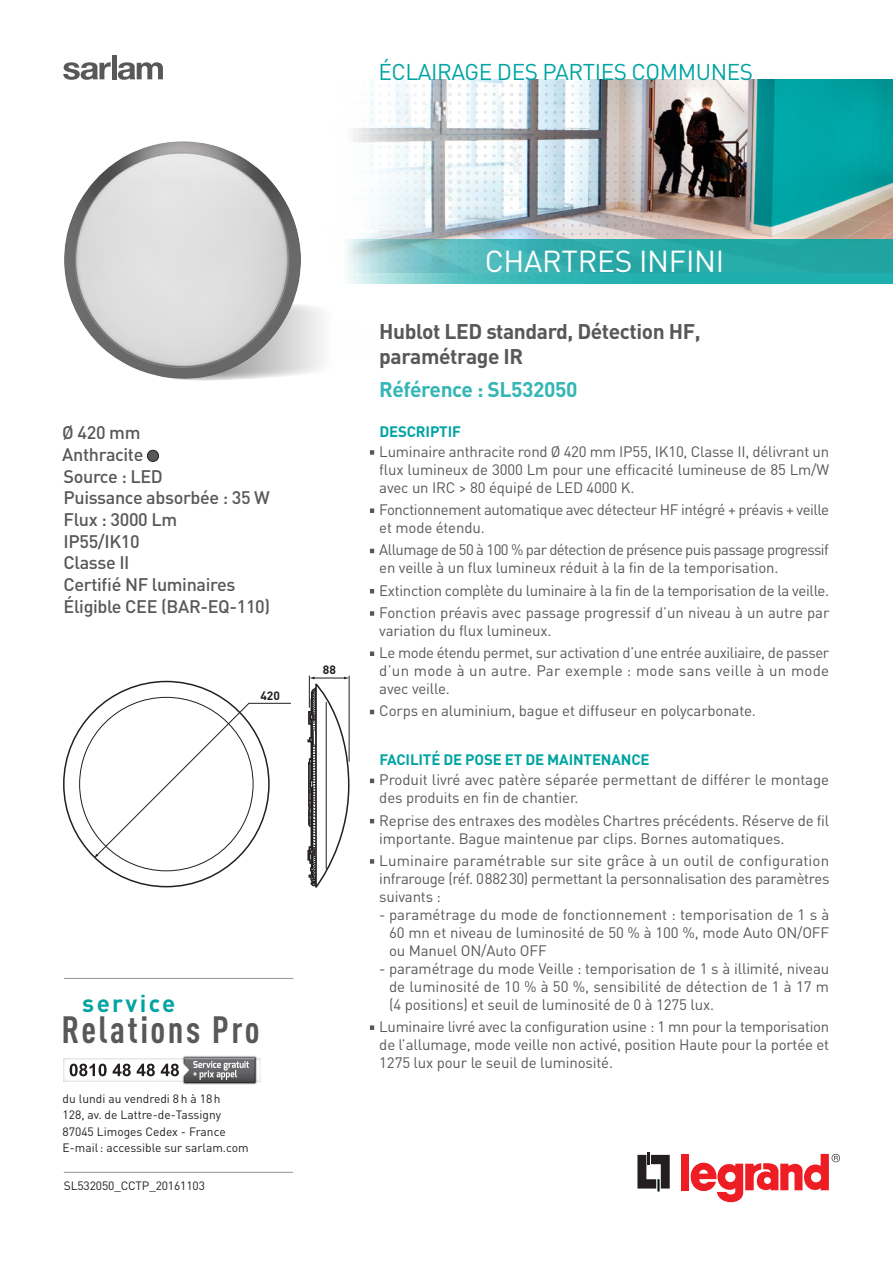
<style>
.page{position:relative;width:893px;height:1263px;background:#fff}
.page>*{position:absolute;margin:0;border:0;box-sizing:border-box;transform-origin:0 0}
.t1{font:700 condensed 37.5px "DIN Pro";letter-spacing:.065em;color:#57585a}
.t2{font:30px "DIN Pro";letter-spacing:-.01em;color:#fff}
.t3{font:700 24px "DIN Pro";letter-spacing:.1em;color:#00a4a3}
.t4{font:22.65px "DIN Pro";letter-spacing:-.02em;color:#00a4a3}
.t5{font:700 21px/24.8px "DIN Pro";letter-spacing:-.02em;color:#57585a}
.t6{font:700 21px "DIN Pro";letter-spacing:-.02em;color:#33b6b5}
.t7{font:500 18px/21.8px "DIN Pro";letter-spacing:-.02em;color:#57585a}
.t8{font:15px/18px "DIN Pro";letter-spacing:-.01em;color:#57585a;text-align:justify}
.t9{font:15px/18px "DIN Pro";letter-spacing:-.035em;color:#57585a}
.t10{font:15px/18px "DIN Pro";letter-spacing:.015em;color:#57585a}
.t11{font:700 15px "DIN Pro";letter-spacing:-.01em;color:#00a4a3}
.t12{font:12px/16.5px "DIN Pro";color:#231f20}
.t13{font:700 12px "DIN Pro";color:#231f20}
</style>
<div class="page">
<img style="left:354px;top:80px;width:539px;height:159px">
<svg style="left:362px;top:137px;width:11px;height:3px"></svg>
<svg style="left:362px;top:146px;width:11px;height:11px"></svg>
<svg style="left:379px;top:146px;width:3px;height:11px"></svg>
<svg style="left:353px;top:93px;width:35px;height:38px"></svg>
<svg style="left:684px;top:172px;width:3px;height:11px"></svg>
<svg style="left:675px;top:172px;width:3px;height:11px"></svg>
<svg style="left:388px;top:84px;width:177px;height:155px"></svg>
<svg style="left:693px;top:172px;width:11px;height:11px"></svg>
<svg style="left:710px;top:172px;width:3px;height:11px"></svg>
<svg style="left:719px;top:172px;width:3px;height:11px"></svg>
<svg style="left:719px;top:189px;width:11px;height:3px"></svg>
<svg style="left:63px;top:62px;width:48px;height:18px"></svg>
<div style="left:112px;top:55px;width:5px;height:24px;background:#57585a"></div>
<svg style="left:118px;top:62px;width:45px;height:18px"></svg>
<svg style="left:637px;top:1152px;width:33px;height:39px"></svg>
<div style="left:681px;top:1154px;width:8px;height:36px;background:#ee1d23"></div>
<svg style="left:745px;top:1163px;width:33px;height:27px"></svg>
<svg style="left:780px;top:1154px;width:60px;height:36px"></svg>
<svg style="left:717px;top:1163px;width:26px;height:40px"></svg>
<svg style="left:691px;top:1163px;width:26px;height:28px"></svg>
<svg style="left:345px;top:239px;width:548px;height:45px;background:#43b4b4"></svg>
<hr style="left:64px;top:978px;width:229px;height:1px;background:#939598">
<svg style="left:70px;top:1064px;width:37px;height:12px"></svg>
<svg style="left:113px;top:1064px;width:18px;height:12px"></svg>
<svg style="left:137px;top:1064px;width:18px;height:12px"></svg>
<img style="left:183px;top:1056px;width:74px;height:28px">
<svg style="left:161px;top:1057px;width:94px;height:25px"></svg>
<hr style="left:64px;top:1172px;width:229px;height:1px;background:#939598">
<div style="left:147px;top:450px;width:12px;height:11px;background:#57585a;border-radius:50%"></div>
<div style="left:147px;top:450px;width:12px;height:12px;border:1px solid #231f20;border-radius:50%"></div>
<svg style="left:94px;top:703px;width:197px;height:155px"></svg>
<hr style="left:349px;top:676px;width:1px;height:85px;background:#231f20">
<hr style="left:309px;top:676px;width:1px;height:32px;background:#231f20">
<svg style="left:307px;top:677px;width:43px;height:211px"></svg>
<hr style="left:326px;top:702px;width:1px;height:167px;background:#231f20">
<svg style="left:370px;top:450px;width:4px;height:5px"></svg>
<svg style="left:370px;top:508px;width:4px;height:5px"></svg>
<svg style="left:370px;top:549px;width:4px;height:4px"></svg>
<svg style="left:370px;top:589px;width:4px;height:4px"></svg>
<svg style="left:370px;top:611px;width:4px;height:5px"></svg>
<svg style="left:370px;top:651px;width:4px;height:5px"></svg>
<svg style="left:370px;top:710px;width:4px;height:4px"></svg>
<svg style="left:370px;top:779px;width:4px;height:4px"></svg>
<svg style="left:370px;top:819px;width:4px;height:4px"></svg>
<svg style="left:370px;top:859px;width:4px;height:5px"></svg>
<svg style="left:370px;top:1025px;width:4px;height:5px"></svg>
<svg style="left:196px;top:305px;width:127px;height:76px"></svg>
<img style="left:64px;top:141px;width:237px;height:239px">
<h3 class="t4" style="left:378px;top:56px;width:376px">ÉCLAIRAGE DES PARTIES COMMUNES</h3>
<p class="t7" style="left:62px;top:421px;width:209px">Ø 420 mm<br>Anthracite<br>Source : LED<br>Puissance absorbée : 35 W<br>Flux : 3000 Lm<br>IP55/IK10<br>Classe II<br>Certifié NF luminaires<br>Éligible CEE (BAR-EQ-110)</p>
<p class="t13" style="left:260px;top:687px;width:21px">420</p>
<h3 class="t3" style="left:82px;top:987px;width:95px">service</h3>
<h1 class="t1" style="left:62px;top:1007px;width:199px">Relations Pro</h1>
<p class="t12" style="left:63px;top:1090px;width:188px">du lundi au vendredi 8h à 18h<br>128, av. de Lattre-de-Tassigny<br>87045 Limoges Cedex - France<br>E-mail: accessible sur sarlam.com</p>
<p class="t12" style="left:64px;top:1177px;width:143px">SL532050_CCTP_20161103</p>
<p class="t13" style="left:323px;top:662px;width:15px">88</p>
<h2 class="t2" style="left:485px;top:241px;width:241px">CHARTRES INFINI</h2>
<h3 class="t5" style="left:379px;top:318px;width:323px">Hublot LED standard, Détection HF, paramétrage IR</h3>
<h3 class="t6" style="left:379px;top:375px;width:200px">Référence : SL532050</h3>
<p class="t11" style="left:379px;top:421px;width:83px">DESCRIPTIF</p>
<p class="t8" style="left:379px;top:442px;width:451px">Luminaire anthracite rond Ø 420 mm IP55, IK10, Classe II, délivrant un flux lumineux de 3000 Lm pour une efficacité lumineuse de 85 Lm/W avec un IRC &gt; 80 équipé de LED 4000 K.</p>
<p class="t8" style="left:379px;top:500px;width:451px">Fonctionnement automatique avec détecteur HF intégré + préavis + veille et mode étendu.</p>
<p class="t9" style="left:379px;top:540px;width:451px">Allumage de 50 à 100 % par détection de présence puis passage progressif en veille à un flux lumineux réduit à la fin de la temporisation.</p>
<p class="t8" style="left:379px;top:578px;width:452px;line-height:22.2px">Extinction complète du luminaire à la fin de la temporisation de la veille.<br>Fonction préavis avec passage progressif d’un niveau à un autre par</p>
<p class="t8" style="left:379px;top:619px;width:451px;line-height:22.2px">variation du flux lumineux.<br>Le mode étendu permet, sur activation d’une entrée auxiliaire, de passer</p>
<p class="t10" style="left:379px;top:661px;width:451px">d’un mode à un autre. Par exemple : mode sans veille à un mode avec veille.</p>
<p class="t8" style="left:379px;top:701px;width:378px">Corps en aluminium, bague et diffuseur en polycarbonate.</p>
<p class="t11" style="left:379px;top:749px;width:272px">FACILITÉ DE POSE ET DE MAINTENANCE</p>
<p class="t8" style="left:379px;top:770px;width:451px">Produit livré avec patère séparée permettant de différer le montage des produits en fin de chantier.</p>
<p class="t8" style="left:379px;top:810px;width:451px">Reprise des entraxes des modèles Chartres précédents. Réserve de fil importante. Bague maintenue par clips. Bornes automatiques.</p>
<p class="t8" style="left:379px;top:851px;width:452px">Luminaire paramétrable sur site grâce à un outil de configuration infrarouge (réf. 088230) permettant la personnalisation des paramètres suivants :</p>
<p class="t8" style="left:389px;top:905px;width:442px;text-indent:-10px">- paramétrage du mode de fonctionnement : temporisation de 1 s à 60 mn et niveau de luminosité de 50 % à 100 %, mode Auto ON/OFF ou Manuel ON/Auto OFF</p>
<p class="t8" style="left:389px;top:959px;width:442px;text-indent:-10px">- paramétrage du mode Veille : temporisation de 1 s à illimité, niveau de luminosité de 10 % à 50 %, sensibilité de détection de 1 à 17 m (4 positions) et seuil de luminosité de 0 à 1275 lux.</p>
<p class="t8" style="left:379px;top:1017px;width:451px">Luminaire livré avec la configuration usine : 1 mn pour la temporisation de l’allumage, mode veille non activé, position Haute pour la portée et 1275 lux pour le seuil de luminosité.</p>
</div>
